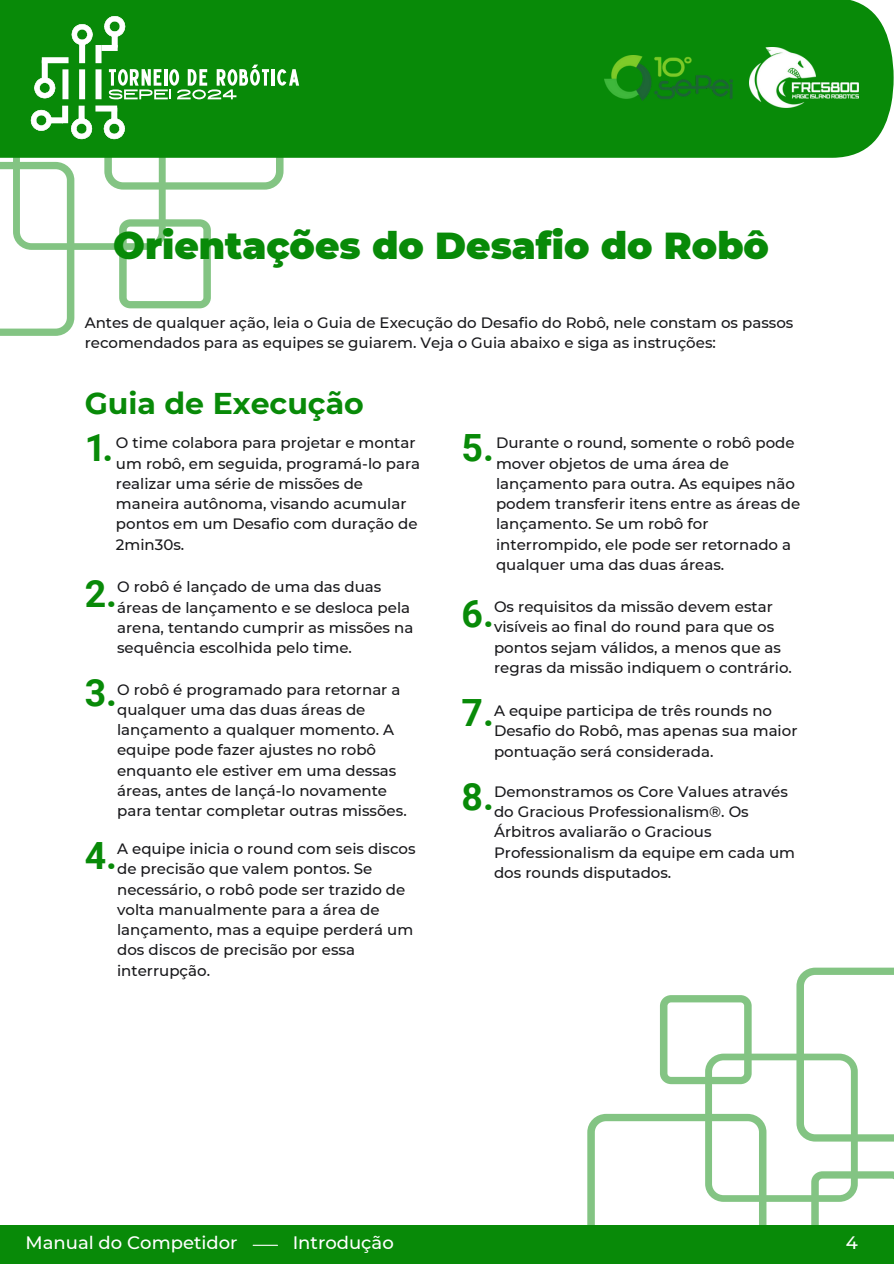
<style>
.page{position:relative;width:894px;height:1264px;background:#fff}
.page>*{position:absolute;margin:0;border:0;box-sizing:border-box;transform-origin:0 0}
.t1{font:900 37.5px "Montserrat";color:#088a08}
.t2{font:700 37.5px "Roboto";color:#088a08}
.t3{font:700 30px "Montserrat";color:#088a08}
.t4{font:500 18px "Montserrat";color:#fff}
.t5{font:500 15px/20.2px "Montserrat";color:#18181b}
</style>
<div class="page">
<div style="left:0;top:0;width:893px;height:158px;background:#088a08"></div>
<img style="left:604px;top:55px;width:127px;height:45px">
<svg style="left:0;top:16px;width:299px;height:320px"></svg>
<img style="left:749px;top:48px;width:108px;height:60px">
<svg style="left:587px;top:967px;width:306px;height:257px"></svg>
<div style="left:0;top:1224px;width:893px;height:39px;background:#088a08"></div>
<svg style="left:253px;top:1244px;width:24px;height:1px"></svg>
<h1 class="t1" style="left:113px;top:222px;width:657px">Orientações do Desafio do Robô</h1>
<p class="t5" style="left:85px;top:312px;width:710px">Antes de qualquer ação, leia o Guia de Execução do Desafio do Robô, nele constam os passos recomendados para as equipes se guiarem. Veja o Guia abaixo e siga as instruções:</p>
<p class="t3" style="left:85px;top:385px;width:280px">Guia de Execução</p>
<p class="t2" style="left:85px;top:426px;width:30px">1.</p>
<p class="t5" style="left:116px;top:433px;width:305px">O time colabora para projetar e montar um robô, em seguida, programá-lo para realizar uma série de missões de maneira autônoma, visando acumular pontos em um Desafio com duração de<br>2min30s.</p>
<h1 class="t5" style="left:117px;top:577px;width:297px">O robô é lançado de uma das duas áreas de lançamento e se desloca pela arena, tentando cumprir as missões na sequência escolhida pelo time.</h1>
<p class="t2" style="left:85px;top:572px;width:34px">2.</p>
<p class="t2" style="left:85px;top:671px;width:34px">3.</p>
<h2 class="t5" style="left:117px;top:679px;width:291px">O robô é programado para retornar a qualquer uma das duas áreas de lançamento a qualquer momento. A equipe pode fazer ajustes no robô enquanto ele estiver em uma dessas áreas, antes de lançá-lo novamente para tentar completar outras missões.</h2>
<h1 class="t2" style="left:85px;top:834px;width:34px">4.</h1>
<p class="t5" style="left:117px;top:838px;width:300px">A equipe inicia o round com seis discos de precisão que valem pontos. Se necessário, o robô pode ser trazido de volta manualmente para a área de lançamento, mas a equipe perderá um dos discos de precisão por essa interrupção.</p>
<p class="t2" style="left:461px;top:426px;width:34px">5.</p>
<h1 class="t5" style="left:496px;top:433px;width:306px">Durante o round, somente o robô pode mover objetos de uma área de lançamento para outra. As equipes não podem transferir itens entre as áreas de lançamento. Se um robô for interrompido, ele pode ser retornado a qualquer uma das duas áreas.</h1>
<h1 class="t2" style="left:461px;top:592px;width:34px">6.</h1>
<p class="t5" style="left:494px;top:596px;width:299px">Os requisitos da missão devem estar visíveis ao final do round para que os pontos sejam válidos, a menos que as regras da missão indiquem o contrário.</p>
<p class="t2" style="left:461px;top:691px;width:34px">7.</p>
<h1 class="t5" style="left:494px;top:700px;width:305px">A equipe participa de três rounds no<br>Desafio do Robô, mas apenas sua maior pontuação será considerada.</h1>
<h1 class="t2" style="left:461px;top:775px;width:34px">8.</h1>
<p class="t5" style="left:494px;top:781px;width:302px">Demonstramos os Core Values através do Gracious Professionalism®. Os<br>Árbitros avaliarão o Gracious<br>Professionalism da equipe em cada um dos rounds disputados.</p>
<h1 class="t4" style="left:26px;top:1231px;width:213px">Manual do Competidor</h1>
<p class="t4" style="left:292px;top:1231px;width:103px">Introdução</p>
<h1 class="t4" style="left:845px;top:1231px;width:14px">4</h1>
</div>
